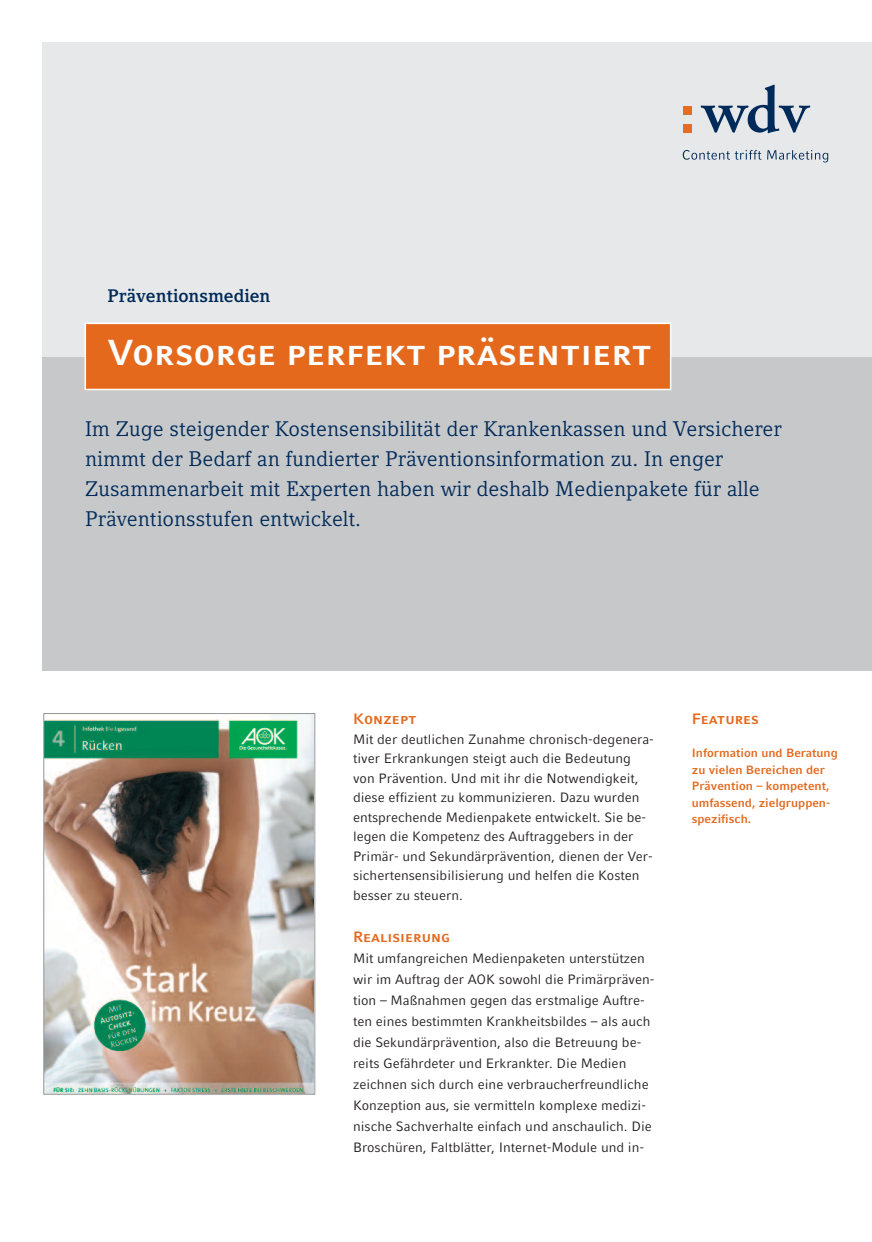
<style>
.page{position:relative;width:872px;height:1242px;background:#fff}
.page>*{position:absolute;margin:0;border:0;box-sizing:border-box;transform-origin:0 0}
.t1{font:36px "Compatil Fact LT Bold SC";color:#fff}
.t2{font:21px/30px "Compatil Letter LT";color:#002a59}
.t3{font:700 18px "Compatil Letter LT";color:#002a59}
.t4{font:15px "Compatil Fact LT Bold SC";color:#e4691d}
.t5{font:13.5px/21px "Compatil Fact LT";color:#231f20}
.t6{font:700 12px/16.5px "Compatil Fact LT";color:#e4691d}
</style>
<div class="page">
<div style="left:43px;top:356px;width:829px;height:315px;background:#c7c8ca"></div>
<div style="left:43px;top:43px;width:829px;height:314px;background:#e7e8e9"></div>
<img style="left:45px;top:715px;width:268px;height:377px">
<div style="left:43px;top:713px;width:272px;height:381px;border:1px solid #939598"></div>
<div style="left:86px;top:324px;width:584px;height:65px;background:#e4691d"></div>
<div style="left:85px;top:323px;width:586px;height:67px;border:2px solid #fff"></div>
<div style="left:682px;top:106px;width:9px;height:9px;background:#e86c1f"></div>
<div style="left:682px;top:124px;width:9px;height:9px;background:#e86c1f"></div>
<svg style="left:700px;top:85px;width:110px;height:48px"></svg>
<svg style="left:682px;top:150px;width:79px;height:10px"></svg>
<svg style="left:767px;top:150px;width:61px;height:12px"></svg>
<h3 class="t3" style="left:108px;top:289px;width:164px">Präventionsmedien</h3>
<h1 class="t1" style="left:108px;top:340px;width:546px">Vorsorge perfekt präsentiert</h1>
<p class="t2" style="left:85px;top:415px;width:698px">Im Zuge steigender Kostensensibilität der Krankenkassen und Versicherer nimmt der Bedarf an fundierter Präventionsinformation zu. In enger Zusammenarbeit mit Experten haben wir deshalb Medienpakete für alle Präventionsstufen entwickelt.</p>
<p class="t4" style="left:353px;top:714px;width:65px">Konzept</p>
<p class="t5" style="left:353px;top:731px;width:302px;line-height:19.5px">Mit der deutlichen Zunahme chronisch-degenera&shy;tiver Erkrankungen steigt auch die Bedeutung von Prävention. Und mit ihr die Notwendigkeit, diese effizient zu kommunizieren. Dazu wurden entsprechende Medienpakete entwickelt. Sie be&shy;legen die Kompetenz des Auftraggebers in der Primär- und Sekundärprävention, dienen der Ver&shy;sichertensensibilisierung und helfen die Kosten besser zu steuern.</p>
<p class="t4" style="left:353px;top:931px;width:98px">Realisierung</p>
<p class="t5" style="left:353px;top:949px;width:303px">Mit umfangreichen Medienpaketen unterstützen wir im Auftrag der AOK sowohl die Primärpräven&shy;tion – Maßnahmen gegen das erstmalige Auftre&shy;ten eines bestimmten Krankheitsbildes – als auch die Sekundärprävention, also die Betreuung be&shy;reits Gefährdeter und Erkrankter. Die Medien zeichnen sich durch eine verbraucherfreundliche Konzeption aus, sie vermitteln komplexe medizi&shy;nische Sachverhalte einfach und anschaulich. Die Broschüren, Faltblätter, Internet-Module und in-</p>
<p class="t4" style="left:692px;top:714px;width:69px">Features</p>
<p class="t6" style="left:692px;top:746px;width:147px">Information und Beratung zu vielen Bereichen der<br>Prävention – kompetent, umfassend, zielgruppen&shy;spezifisch.</p>
</div>
